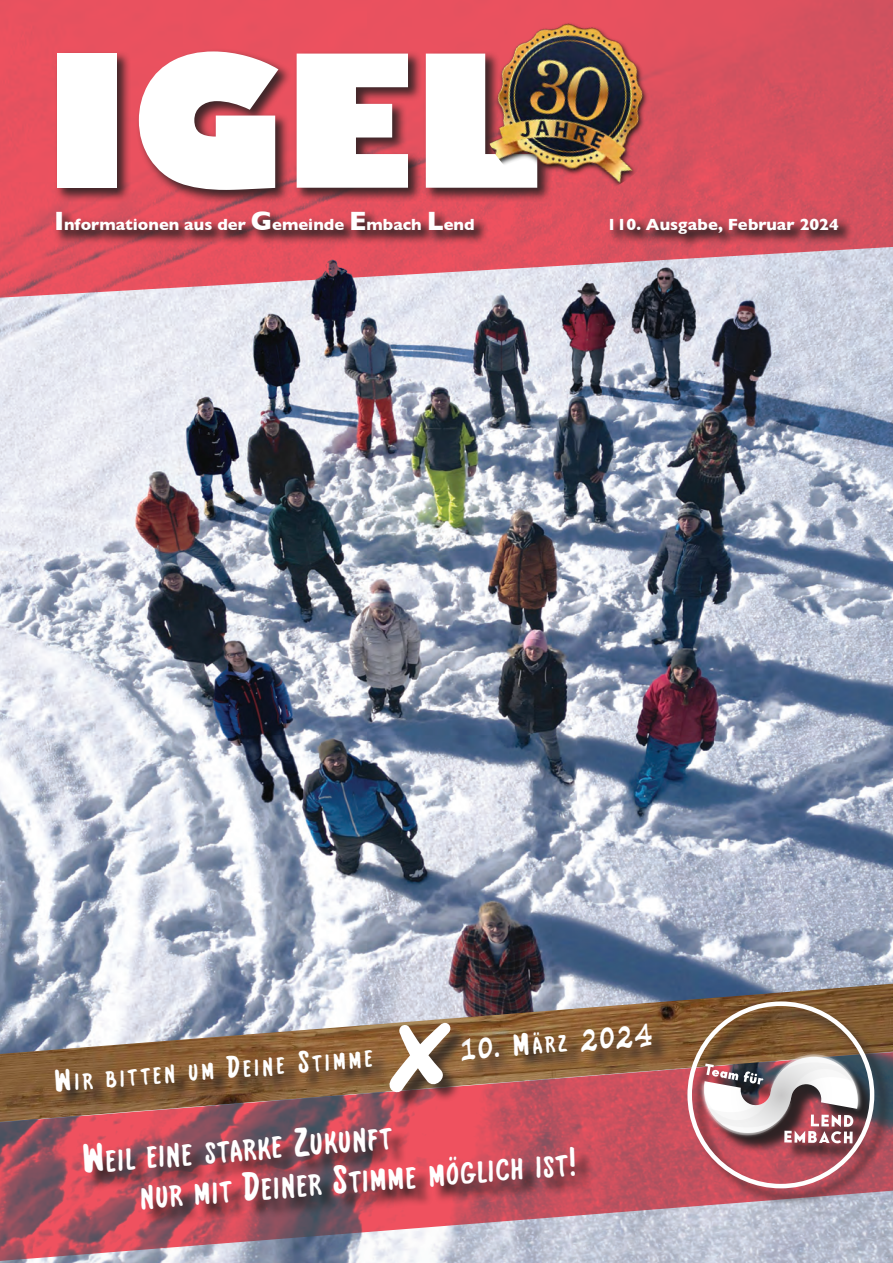
<style>
.page{position:relative;width:893px;height:1263px;background:#fff}
.page>*{position:absolute;margin:0;border:0;box-sizing:border-box;transform-origin:0 0}
.t1{font:800 180px "Gill Sans";color:#fff}
.t2{font:39px "Finale Broadway Legacy Text";color:#fff}
.t3{font:30px "Finale Broadway Legacy Text";color:#fff}
.t4{font:700 16.5px "Gill Sans";color:#fff}
.s1{font-size:27px}
</style>
<div class="page">
<img style="left:0;top:299px;width:893px;height:685px">
<svg style="left:0;top:1122px;width:893px;height:141px;background:#b88b9a"></svg>
<svg style="left:0;top:0;width:893px;height:299px;background:#db6875"></svg>
<div style="left:53px;top:209px;width:800px;height:40px;background:#231f20;opacity:.85"></div>
<img style="left:0;top:984px;width:893px;height:138px">
<div style="left:690px;top:1004px;width:203px;height:203px;background:#231f20;opacity:.75"></div>
<div style="left:704px;top:1057px;width:168px;height:104px;background:#231f20;opacity:.75"></div>
<img style="left:690px;top:1042px;width:182px;height:105px">
<img style="left:701px;top:1054px;width:157px;height:89px">
<div style="left:687px;top:1001px;width:187px;height:187px;border:4px solid #fff;border-radius:50%"></div>
<div style="left:58px;top:1027px;width:612px;height:83px;background:#231f20;opacity:.75"></div>
<div style="left:86px;top:1130px;width:507px;height:98px;background:#231f20;opacity:.85"></div>
<div style="left:392px;top:1026px;width:76px;height:84px;background:#231f20;opacity:.75"></div>
<svg style="left:389px;top:1023px;width:61px;height:69px"></svg>
<div style="left:54px;top:48px;width:498px;height:157px;background:#231f20;opacity:.85"></div>
<img style="left:469px;top:14px;width:208px;height:194px">
<p class="t1" style="left:44px;top:-19px;width:496px">IGEL</p>
<p class="t4" style="left:54px;top:211px;width:422px"><span class="s1">I</span>nformationen aus der <span class="s1">G</span>emeinde <span class="s1">E</span>mbach <span class="s1">L</span>end</p>
<p class="t4" style="left:607px;top:211px;width:233px">110. Ausgabe, Februar 2024</p>
<p class="t3" style="left:54px;top:1060px;width:321px;rotate:-5deg">Wir bitten um Deine Stimme</p>
<p class="t3" style="left:459px;top:1027px;width:194px;rotate:-5deg">10. März 2024</p>
<p class="t2" style="left:82px;top:1128px;width:311px;rotate:-4deg">Weil eine starke Zukunft</p>
<p class="t2" style="left:139px;top:1164px;width:439px;rotate:-4deg">nur mit Deiner Stimme möglich ist!</p>
</div>
